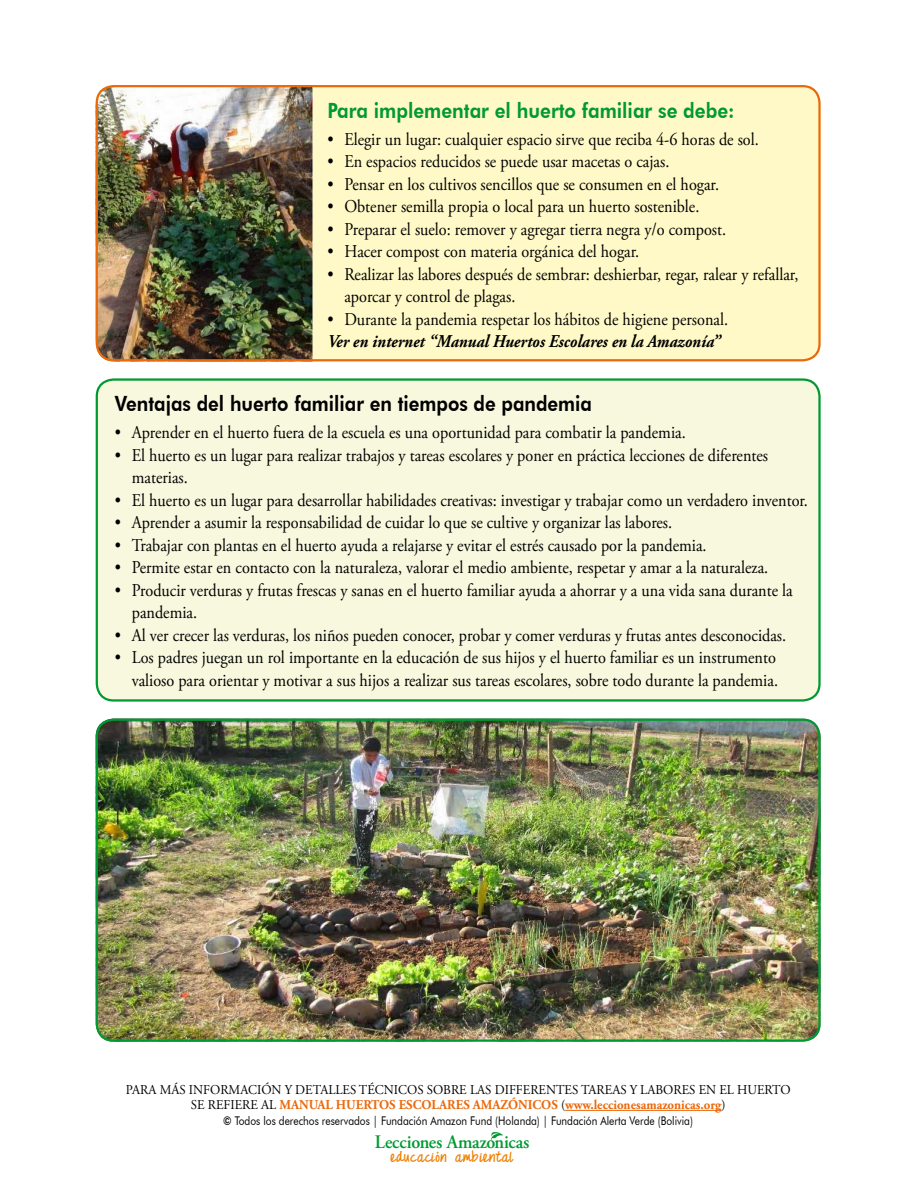
<style>
.page{position:relative;width:918px;height:1188px;background:#fff}
.page>*{position:absolute;margin:0;border:0;box-sizing:border-box;transform-origin:0 0}
.t1{font:800 21px "Futura BT";color:#000;scale:.89 1}
.t2{font:800 21px "Futura BT";color:#009932;scale:.9 1}
.t3{font:600 19.05px "Adobe Garamond Pro";letter-spacing:-.01em;color:#009932;scale:.95 1}
.t4{font:18px/22.5px "Adobe Garamond Pro";color:#000;scale:.9 1}
.t5{font:italic 700 18px "Adobe Garamond Pro";color:#000;scale:.9 1}
.t6{font:700 13.8px "Just Realize";letter-spacing:.05em;color:#ee7f00;scale:1.07 1}
.t7{font:13.5px/15px "Adobe Garamond Pro";color:#000;text-align:center;scale:.95 1}
.t8{font:12px "Futura BT";color:#000;scale:.85 1}
.s1{font-weight:700;color:#eb690b}
.s2{font-weight:800}
</style>
<div class="page">
<div style="left:97px;top:380px;width:723px;height:320px;background:#f7f8de;border-radius:17px"></div>
<div style="left:96px;top:378px;width:725px;height:324px;border:2px solid #009932;border-radius:17px"></div>
<img style="left:96px;top:719px;width:722px;height:323px">
<div style="left:96px;top:719px;width:725px;height:323px;border:2px solid #009932;border-radius:17px"></div>
<hr style="left:565px;top:1110px;width:156px;height:1px;background:#eb690b">
<svg style="left:490px;top:1132px;width:13px;height:9px"></svg>
<div style="left:96px;top:85px;width:725px;height:276px;background:#fff9c7;border-radius:18px"></div>
<img style="left:96px;top:85px;width:217px;height:276px">
<div style="left:96px;top:85px;width:725px;height:276px;border:2px solid #eb690b;border-radius:17px"></div>
<p class="t2" style="left:327px;top:98px;width:454px">Para implementar el huerto familiar se debe:</p>
<p class="t4" style="left:327px;top:129px;width:481px">• Elegir un lugar: cualquier espacio sirve que reciba 4-6 horas de sol.</p>
<p class="t4" style="left:327px;top:151px;width:382px">• En espacios reducidos se puede usar macetas o cajas.</p>
<p class="t4" style="left:327px;top:174px;width:437px">• Pensar en los cultivos sencillos que se consumen en el hogar.</p>
<p class="t4" style="left:327px;top:196px;width:415px">• Obtener semilla propia o local para un huerto sostenible.</p>
<p class="t4" style="left:327px;top:219px;width:445px">• Preparar el suelo: remover y agregar tierra negra y/o compost.</p>
<p class="t4" style="left:327px;top:241px;width:348px">• Hacer compost con materia orgánica del hogar.</p>
<p class="t4" style="left:344px;top:264px;width:506px;text-indent:-17px">• Realizar las labores después de sembrar: deshierbar, regar, ralear y refallar, aporcar y control de plagas.</p>
<p class="t4" style="left:327px;top:309px;width:447px">• Durante la pandemia respetar los hábitos de higiene personal.</p>
<p class="t5" style="left:327px;top:331px;width:438px">Ver en internet “Manual Huertos Escolares en la Amazonía”</p>
<p class="t1" style="left:115px;top:391px;width:538px">Ventajas del huerto familiar en tiempos de pandemia</p>
<p class="t4" style="left:115px;top:422px;width:636px">• Aprender en el huerto fuera de la escuela es una oportunidad para combatir la pandemia.</p>
<p class="t4" style="left:132px;top:444px;width:709px;text-indent:-17px">• El huerto es un lugar para realizar trabajos y tareas escolares y poner en práctica lecciones de diferentes materias.</p>
<p class="t4" style="left:115px;top:489px;width:772px">• El huerto es un lugar para desarrollar habilidades creativas: investigar y trabajar como un verdadero inventor.</p>
<p class="t4" style="left:115px;top:512px;width:621px">• Aprender a asumir la responsabilidad de cuidar lo que se cultive y organizar las labores.</p>
<p class="t4" style="left:115px;top:534px;width:659px">• Trabajar con plantas en el huerto ayuda a relajarse y evitar el estrés causado por la pandemia.</p>
<p class="t4" style="left:115px;top:557px;width:728px">• Permite estar en contacto con la naturaleza, valorar el medio ambiente, respetar y amar a la naturaleza.</p>
<p class="t4" style="left:132px;top:579px;width:736px;text-indent:-17px">• Producir verduras y frutas frescas y sanas en el huerto familiar ayuda a ahorrar y a una vida sana durante la pandemia.</p>
<p class="t4" style="left:115px;top:624px;width:748px">• Al ver crecer las verduras, los niños pueden conocer, probar y comer verduras y frutas antes desconocidas.</p>
<p class="t4" style="left:115px;top:647px;width:738px;text-align:right">• Los padres juegan un rol importante en la educación de sus hijos y el huerto familiar es un instrumento valioso para orientar y motivar a sus hijos a realizar sus tareas escolares, sobre todo durante la pandemia.</p>
<p class="t7" style="left:126px;top:1083px;width:701px">PARA MÁS INFORMACIÓN Y DETALLES TÉCNICOS SOBRE LAS DIFFERENTES TAREAS Y LABORES EN EL HUERTO<br>SE REFIERE AL <span class="s1">MANUAL HUERTOS ESCOLARES AMAZÓNICOS</span> (<span class="s1">www.leccionesamazonicas.org</span>)</p>
<p class="t8" style="left:223px;top:1113px;width:554px"><span class="s2">©</span> Todos los derechos reservados | Fundación Amazon Fund (Holanda) | Fundación Alerta Verde (Bolivia)</p>
<p class="t6" style="left:391px;top:1149px;width:116px">educación ambiental</p>
<p class="t3" style="left:375px;top:1131px;width:164px">Lecciones Amazonicas</p>
</div>
